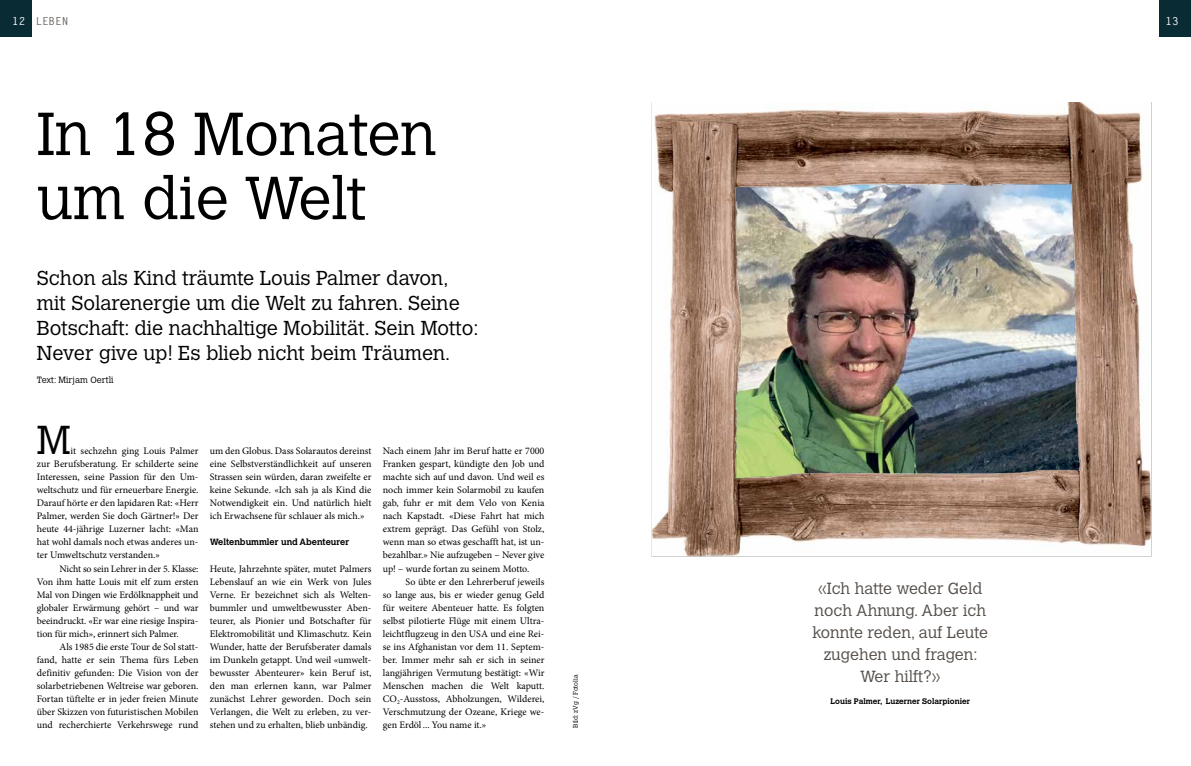
<style>
.page{position:relative;width:1191px;height:766px;background:#fff}
.page>*{position:absolute;margin:0;border:0;box-sizing:border-box;transform-origin:0 0}
.t1{font:300 60px/64px "Calvert MT Std";color:#000}
.t2{font:300 40px "Calvert MT Std";color:#000}
.t3{font:300 20px/25px "Calvert MT Std";color:#000}
.t4{font:300 16px/22px "Calvert MT Std";color:#544d48;text-align:center}
.t5{font:700 11px "Letter Gothic Std";color:#66605c}
.t6{font:700 11px "Letter Gothic Std";color:#fff}
.t7{font:10px/13px "Minion Pro";letter-spacing:-.005em;color:#000;text-align:justify}
.t8{font:700 9px "Calvert MT Std";color:#000}
.t9{font:300 9px "Calvert MT Std";color:#000}
.t10{font:700 8px "Calvert MT Std";color:#000}
.t11{font:300 6.5px "Calvert MT Std";color:#000}
.s1{color:#fff}
</style>
<div class="page">
<div style="left:0;top:0;width:31px;height:37px;background:#092b34"></div>
<div style="left:1159px;top:0;width:32px;height:37px;background:#092b34"></div>
<img style="left:651px;top:102px;width:501px;height:455px">
<p class="t5" style="left:12px;top:14px;width:58px"><span class="s1">12</span> LEBEN</p>
<p class="t6" style="left:1165px;top:14px;width:15px">13</p>
<h1 class="t1" style="left:37px;top:103px;width:401px">In 18 Monaten um die Welt</h1>
<h3 class="t3" style="left:37px;top:265px;width:443px">Schon als Kind träumte Louis Palmer davon, mit Solarenergie um die Welt zu fahren. Seine Botschaft: die nachhaltige Mobilität. Sein Motto:<br>Never give up! Es blieb nicht beim Träumen.</h3>
<p class="t9" style="left:37px;top:374px;width:78px">Text: Mirjam Oertli</p>
<h2 class="t2" style="left:37px;top:417px;width:35px">M</h2>
<p class="t7" style="left:37px;top:444px;width:163px;text-indent:34px">it sechzehn ging Louis Palmer zur Berufsberatung. Er schilderte seine Interessen, seine Passion für den Um&shy;weltschutz und für erneuerbare Energie.<br>Darauf hörte er den lapidaren Rat: «Herr Palmer, werden Sie doch Gärtner!» Der heute 44-jährige Luzerner lacht: «Man hat wohl damals noch etwas anderes un&shy;ter Umweltschutz verstanden.»</p>
<p class="t7" style="left:37px;top:561px;width:163px;text-indent:23px">Nicht so sein Lehrer in der 5. Klasse:<br>Von ihm hatte Louis mit elf zum ersten Mal von Dingen wie Erdölknappheit und globaler Erwärmung gehört – und war beeindruckt. «Er war eine riesige Inspira&shy;tion für mich», erinnert sich Palmer.</p>
<p class="t7" style="left:37px;top:639px;width:163px;text-indent:23px">Als 1985 die erste Tour de Sol statt&shy;fand, hatte er sein Thema fürs Leben definitiv gefunden: Die Vision von der solarbetriebenen Weltreise war geboren.<br>Fortan tüftelte er in jeder freien Minute über Skizzen von futuristischen Mobilen und recherchierte Verkehrswege rund</p>
<p class="t7" style="left:210px;top:444px;width:163px">um den Globus. Dass Solarautos dereinst eine Selbstverständlichkeit auf unseren Strassen sein würden, daran zweifelte er keine Sekunde. «Ich sah ja als Kind die Notwendigkeit ein. Und natürlich hielt ich Erwachsene für schlauer als mich.»</p>
<p class="t8" style="left:210px;top:536px;width:141px">Weltenbummler und Abenteurer</p>
<p class="t7" style="left:210px;top:561px;width:163px">Heute, Jahrzehnte später, mutet Palmers Lebenslauf an wie ein Werk von Jules Verne. Er bezeichnet sich als Welten&shy;bummler und umweltbewusster Aben&shy;teurer, als Pionier und Botschafter für Elektromobilität und Klimaschutz. Kein Wunder, hatte der Berufsberater damals im Dunkeln getappt. Und weil «umwelt&shy;bewusster Abenteurer» kein Beruf ist, den man erlernen kann, war Palmer zunächst Lehrer geworden. Doch sein Verlangen, die Welt zu erleben, zu ver&shy;stehen und zu erhalten, blieb unbändig.</p>
<p class="t7" style="left:383px;top:444px;width:163px">Nach einem Jahr im Beruf hatte er 7000<br>Franken gespart, kündigte den Job und machte sich auf und davon. Und weil es noch immer kein Solarmobil zu kaufen gab, fuhr er mit dem Velo von Kenia nach Kapstadt. «Diese Fahrt hat mich extrem geprägt. Das Gefühl von Stolz, wenn man so etwas geschafft hat, ist un&shy;bezahlbar.» Nie aufzugeben – Never give up! – wurde fortan zu seinem Motto.</p>
<p class="t7" style="left:383px;top:574px;width:163px;text-indent:23px">So übte er den Lehrerberuf jeweils so lange aus, bis er wieder genug Geld für weitere Abenteuer hatte. Es folgten selbst pilotierte Flüge mit einem Ultra&shy;leichtflugzeug in den USA und eine Rei&shy;se ins Afghanistan vor dem 11. Septem&shy;ber. Immer mehr sah er sich in seiner langjährigen Vermutung bestätigt: «Wir Menschen machen die Welt kaputt.<br>CO<sub>2</sub>-Ausstoss, Abholzungen, Wilderei, Verschmutzung der Ozeane, Kriege we&shy;gen Erdöl... You name it.»</p>
<p class="t11" style="left:572px;top:727px;width:54px;rotate:-90deg">Bild: zVg / Fotolia</p>
<h3 class="t4" style="left:812px;top:577px;width:177px">«Ich hatte weder Geld noch Ahnung. Aber ich konnte reden, auf Leute zugehen und fragen:<br>Wer hilft?»</h3>
<p class="t10" style="left:830px;top:696px;width:141px">Louis Palmer, Luzerner Solarpionier</p>
</div>
